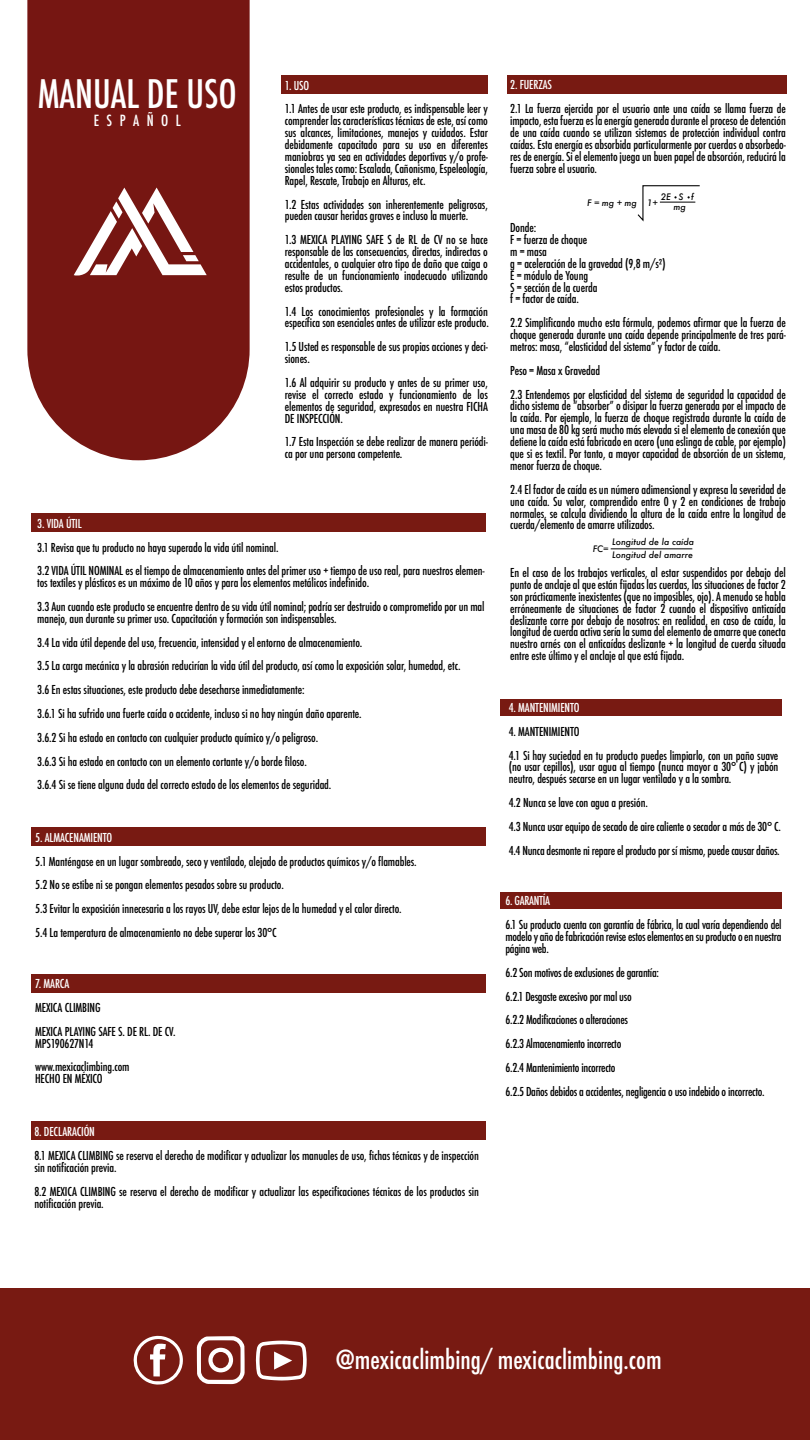
<style>
.page{position:relative;width:810px;height:1440px;background:#fff}
.page>*{position:absolute;margin:0;border:0;box-sizing:border-box;transform-origin:0 0}
.t1{font:500 condensed 38.25px "Futura";color:#fff}
.t2{font:500 condensed 25.58px "Futura";color:#fff}
.t3{font:500 condensed 15px "Futura";letter-spacing:.5em;color:#fff}
.t4{font:500 condensed 12px/11.9px "Futura";letter-spacing:-.01em;color:#010101}
.t5{font:500 condensed 12px "Futura";letter-spacing:-.01em;color:#fff}
.t6{font:italic 500 8.7px/9.7px "Futura";color:#010101;text-align:center}
</style>
<div class="page">
<div style="left:32px;top:1122px;width:454px;height:18px;background:#781a12"></div>
<div style="left:32px;top:975px;width:454px;height:18px;background:#781a12"></div>
<div style="left:500px;top:892px;width:282px;height:17px;background:#781a12"></div>
<div style="left:32px;top:828px;width:454px;height:18px;background:#781a12"></div>
<div style="left:500px;top:699px;width:282px;height:17px;background:#781a12"></div>
<div style="left:32px;top:513px;width:454px;height:19px;background:#781a12"></div>
<div style="left:27px;top:0;width:223px;height:460px;background:#761612"></div>
<svg style="left:74px;top:188px;width:133px;height:88px"></svg>
<div style="left:281px;top:75px;width:207px;height:19px;background:#781a12"></div>
<div style="left:507px;top:75px;width:279px;height:19px;background:#781a12"></div>
<svg style="left:637px;top:185px;width:63px;height:37px"></svg>
<hr style="left:611px;top:549px;width:81px;height:1px;background:#010101">
<div style="left:0;top:1288px;width:810px;height:152px;background:#781a12"></div>
<svg style="left:197px;top:1336px;width:48px;height:48px"></svg>
<svg style="left:133px;top:1336px;width:50px;height:49px"></svg>
<svg style="left:256px;top:1341px;width:51px;height:40px"></svg>
<h1 class="t1" style="left:38px;top:69px;width:201px">MANUAL DE USO</h1>
<p class="t3" style="left:94px;top:111px;width:89px">ESPAÑOL</p>
<p class="t5" style="left:285px;top:77px;width:26px">1. USO</p>
<p class="t4" style="left:285px;top:103px;width:205px;text-align:justify">1.1 Antes de usar este producto, es indispensable leer y comprender las características técnicas de este, así como sus alcances, limitaciones, manejos y cuidados. Estar debidamente capacitado para su uso en diferentes maniobras ya sea en actividades deportivas y/o profe&shy;sionales tales como: Escalada, Cañonismo, Espeleología, Rapel, Rescate, Trabajo en Alturas, etc.</p>
<p class="t4" style="left:285px;top:198px;width:205px">1.2 Estas actividades son inherentemente peligrosas, pueden causar heridas graves e incluso la muerte.</p>
<p class="t4" style="left:285px;top:234px;width:205px;text-align:justify">1.3 MEXICA PLAYING SAFE S de RL de CV no se hace responsable de las consecuencias, directas, indirectas o accidentales, o cualquier otro tipo de daño que caiga o resulte de un funcionamiento inadecuado utilizando estos productos.</p>
<p class="t4" style="left:285px;top:305px;width:206px">1.4 Los conocimientos profesionales y la formación específica son esenciales antes de utilizar este producto.</p>
<p class="t4" style="left:285px;top:341px;width:205px">1.5 Usted es responsable de sus propias acciones y deci&shy;siones.</p>
<p class="t4" style="left:285px;top:377px;width:205px;text-align:justify">1.6 Al adquirir su producto y antes de su primer uso, revise el correcto estado y funcionamiento de los elementos de seguridad, expresados en nuestra FICHA DE INSPECCIÓN.</p>
<p class="t4" style="left:285px;top:436px;width:205px">1.7 Esta Inspección se debe realizar de manera periódi&shy;ca por una persona competente.</p>
<p class="t5" style="left:37px;top:516px;width:46px">3. VIDA ÚTIL</p>
<p class="t4" style="left:37px;top:535px;width:449px;line-height:23.8px">3.1 Revisa que tu producto no haya superado la vida útil nominal.<br>3.2 VIDA ÚTIL NOMINAL es el tiempo de almacenamiento antes del primer uso + tiempo de uso real, para nuestros elemen-</p>
<p class="t4" style="left:37px;top:571px;width:449px;line-height:23.8px">tos textiles y plásticos es un máximo de 10 años y para los elementos metálicos indefinido.<br>3.3 Aun cuando este producto se encuentre dentro de su vida útil nominal; podría ser destruido o comprometido por un mal</p>
<p class="t4" style="left:37px;top:607px;width:425px;line-height:23.8px">manejo, aun durante su primer uso. Capacitación y formación son indispensables.<br>3.4 La vida útil depende del uso, frecuencia, intensidad y el entorno de almacenamiento.<br>3.5 La carga mecánica y la abrasión reducirían la vida útil del producto, así como la exposición solar, humedad, etc.<br>3.6 En estas situaciones, este producto debe desecharse inmediatamente:<br>3.6.1 Si ha sufrido una fuerte caída o accidente, incluso si no hay ningún daño aparente.<br>3.6.2 Si ha estado en contacto con cualquier producto químico y/o peligroso.<br>3.6.3 Si ha estado en contacto con un elemento cortante y/o borde filoso.<br>3.6.4 Si se tiene alguna duda del correcto estado de los elementos de seguridad.</p>
<p class="t5" style="left:35px;top:830px;width:79px">5. ALMACENAMIENTO</p>
<p class="t4" style="left:35px;top:849px;width:383px;line-height:23.8px">5.1 Manténgase en un lugar sombreado, seco y ventilado, alejado de productos químicos y/o flamables.<br>5.2 No se estibe ni se pongan elementos pesados sobre su producto.<br>5.3 Evitar la exposición innecesaria a los rayos UV, debe estar lejos de la humedad y el calor directo.<br>5.4 La temperatura de almacenamiento no debe superar los 30°C</p>
<p class="t5" style="left:35px;top:976px;width:36px">7. MARCA</p>
<p class="t4" style="left:35px;top:996px;width:142px;line-height:23.8px">MEXICA CLIMBING<br>MEXICA PLAYING SAFE S. DE RL. DE CV.</p>
<p class="t4" style="left:35px;top:1031px;width:96px;line-height:23.8px">MPS190627N14 www.mexicaclimbing.com</p>
<p class="t4" style="left:35px;top:1073px;width:69px">HECHO EN MÉXICO</p>
<p class="t5" style="left:34px;top:1124px;width:62px">8. DECLARACIÓN</p>
<p class="t4" style="left:34px;top:1150px;width:446px">8.1 MEXICA CLIMBING se reserva el derecho de modificar y actualizar los manuales de uso, fichas técnicas y de inspección sin notificación previa.</p>
<p class="t4" style="left:34px;top:1185px;width:446px">8.2 MEXICA CLIMBING se reserva el derecho de modificar y actualizar las especificaciones técnicas de los productos sin notificación previa.</p>
<p class="t5" style="left:510px;top:77px;width:43px">2. FUERZAS</p>
<p class="t4" style="left:510px;top:103px;width:277px;text-align:justify">2.1 La fuerza ejercida por el usuario ante una caída se llama fuerza de impacto, esta fuerza es la energía generada durante el proceso de detención de una caída cuando se utilizan sistemas de protección individual contra caídas. Esta energía es absorbida particularmente por cuerdas o absorbedo&shy;res de energía. Si el elemento juega un buen papel de absorción, reducirá la fuerza sobre el usuario.</p>
<p class="t6" style="left:587px;top:198px;width:72px">F = mg + mg 1+</p>
<p class="t6" style="left:661px;top:192px;width:34px">2E S f mg</p>
<p class="t4" style="left:510px;top:222px;width:157px">Donde:<br>F = fuerza de choque<br>m = masa<br>g = aceleración de la gravedad (9,8 m/s²)<br>E = módulo de Young<br>S = sección de la cuerda<br>f = factor de caída.</p>
<p class="t4" style="left:510px;top:317px;width:277px;text-align:justify">2.2 Simplificando mucho esta fórmula, podemos afirmar que la fuerza de choque generada durante una caída depende principalmente de tres pará&shy;metros: masa, “elasticidad del sistema” y factor de caída.</p>
<p class="t4" style="left:510px;top:359px;width:277px;line-height:23.8px">Peso = Masa x Gravedad<br>2.3 Entendemos por elasticidad del sistema de seguridad la capacidad de</p>
<p class="t4" style="left:510px;top:400px;width:277px;text-align:justify">dicho sistema de “absorber” o disipar la fuerza generada por el impacto de la caída. Por ejemplo, la fuerza de choque registrada durante la caída de una masa de 80 kg será mucho más elevada si el elemento de conexión que detiene la caída está fabricado en acero (una eslinga de cable, por ejemplo) que si es textil. Por tanto, a mayor capacidad de absorción de un sistema, menor fuerza de choque.</p>
<p class="t4" style="left:510px;top:483px;width:277px;text-align:justify">2.4 El factor de caída es un número adimensional y expresa la severidad de una caída. Su valor, comprendido entre 0 y 2 en condiciones de trabajo normales, se calcula dividiendo la altura de la caída entre la longitud de cuerda/elemento de amarre utilizados.</p>
<p class="t4" style="left:510px;top:567px;width:277px;text-align:justify">En el caso de los trabajos verticales, al estar suspendidos por debajo del punto de anclaje al que están fijadas las cuerdas, las situaciones de factor 2 son prácticamente inexistentes (que no imposibles, ojo). A menudo se habla erróneamente de situaciones de factor 2 cuando el dispositivo anticaída deslizante corre por debajo de nosotros: en realidad, en caso de caída, la longitud de cuerda activa sería la suma del elemento de amarre que conecta nuestro arnés con el anticaídas deslizante + la longitud de cuerda situada entre este último y el anclaje al que está fijada.</p>
<p class="t6" style="left:593px;top:544px;width:17px">FC=</p>
<p class="t6" style="left:612px;top:536px;width:83px;line-height:12.1px;text-align:left">Longitud de la caída<br>Longitud del amarre</p>
<p class="t5" style="left:509px;top:700px;width:72px">4. MANTENIMIENTO</p>
<p class="t4" style="left:509px;top:720px;width:271px;line-height:23.8px">4. MANTENIMIENTO<br>4.1 Si hay suciedad en tu producto puedes limpiarlo, con un paño suave</p>
<p class="t4" style="left:509px;top:761px;width:271px">(no usar cepillos), usar agua al tiempo (nunca mayor a 30° C) y jabón neutro, después secarse en un lugar ventilado y a la sombra.</p>
<p class="t4" style="left:509px;top:791px;width:274px;line-height:23.8px">4.2 Nunca se lave con agua a presión.<br>4.3 Nunca usar equipo de secado de aire caliente o secador a más de 30° C.<br>4.4 Nunca desmonte ni repare el producto por sí mismo, puede causar daños.</p>
<p class="t5" style="left:505px;top:893px;width:46px">6. GARANTÍA</p>
<p class="t4" style="left:505px;top:919px;width:278px;text-align:justify">6.1 Su producto cuenta con garantía de fábrica, la cual varía dependiendo del modelo y año de fabricación revise estos elementos en su producto o en nuestra página web.</p>
<p class="t4" style="left:505px;top:961px;width:261px;line-height:23.8px">6.2 Son motivos de exclusiones de garantía:<br>6.2.1 Desgaste excesivo por mal uso<br>6.2.2 Modificaciones o alteraciones<br>6.2.3 Almacenamiento incorrecto<br>6.2.4 Mantenimiento incorrecto<br>6.2.5 Daños debidos a accidentes, negligencia o uso indebido o incorrecto.</p>
<h2 class="t2" style="left:336px;top:1343px;width:327px">@mexicaclimbing/ mexicaclimbing.com</h2>
</div>
